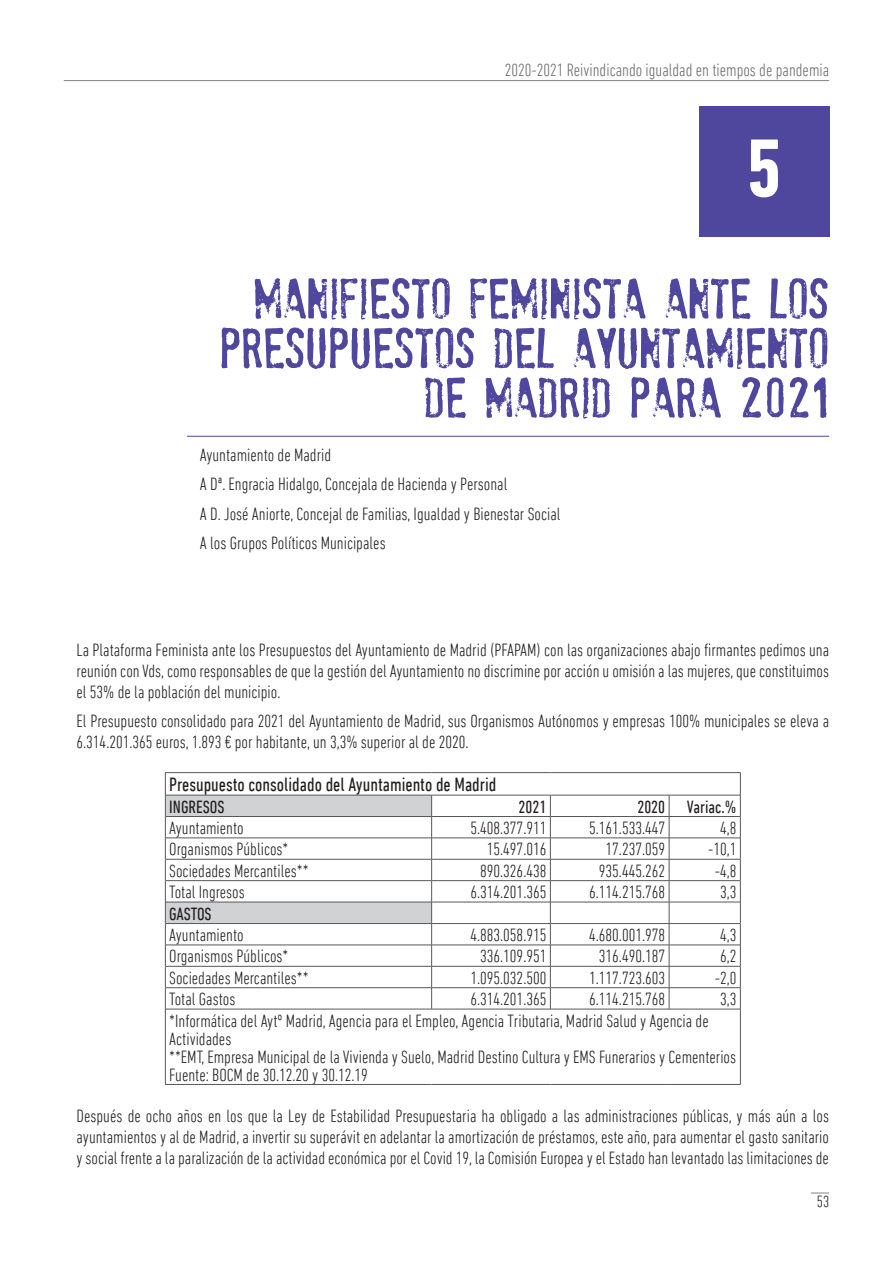
<style>
.page{position:relative;width:893px;height:1263px;background:#fff}
.page>*{position:absolute;margin:0;border:0;box-sizing:border-box;transform-origin:0 0}
.t1{font:700 condensed 84px "DIN Next W01";color:#fff}
.t2{font:condensed 19.5px "DIN Next W01";color:#231f20}
.t3{font:300 condensed 18px/21px "DIN Next W01";color:#231f20}
.t4{font:300 condensed 18px "DIN Next W01";color:#6c6d70}
.t5{font:condensed 18px "DIN Next W01";color:#231f20}
.t6{font:300 condensed 16.5px "DIN Next W01";color:#231f20}
</style>
<div class="page">
<hr style="left:64px;top:80px;width:765px;height:1px;background:#808285">
<svg style="left:811px;top:1193px;width:18px;height:1px"></svg>
<svg style="left:425px;top:377px;width:402px;height:41px"></svg>
<svg style="left:222px;top:327px;width:605px;height:42px"></svg>
<svg style="left:255px;top:278px;width:572px;height:41px"></svg>
<div style="left:699px;top:106px;width:130px;height:130px;background:#4f479d"></div>
<hr style="left:187px;top:436px;width:642px;height:1px;background:#4f479d">
<hr style="left:165px;top:772px;width:267px;height:1px;background:#57585a">
<hr style="left:432px;top:772px;width:118px;height:1px;background:#57585a">
<hr style="left:550px;top:772px;width:119px;height:1px;background:#57585a">
<hr style="left:669px;top:772px;width:72px;height:1px;background:#57585a">
<svg style="left:740px;top:773px;width:1px;height:236px"></svg>
<hr style="left:165px;top:1009px;width:1px;height:75px;background:#57585a">
<hr style="left:740px;top:1009px;width:1px;height:75px;background:#57585a">
<hr style="left:165px;top:1084px;width:267px;height:1px;background:#57585a">
<hr style="left:432px;top:1084px;width:118px;height:1px;background:#57585a">
<hr style="left:550px;top:1084px;width:119px;height:1px;background:#57585a">
<hr style="left:669px;top:1084px;width:72px;height:1px;background:#57585a">
<hr style="left:432px;top:795px;width:118px;height:1px;background:#57585a">
<hr style="left:550px;top:795px;width:119px;height:1px;background:#57585a">
<hr style="left:669px;top:795px;width:71px;height:1px;background:#57585a">
<hr style="left:432px;top:838px;width:118px;height:1px;background:#57585a">
<hr style="left:550px;top:838px;width:119px;height:1px;background:#57585a">
<hr style="left:669px;top:838px;width:71px;height:1px;background:#57585a">
<hr style="left:432px;top:880px;width:118px;height:1px;background:#57585a">
<hr style="left:550px;top:880px;width:119px;height:1px;background:#57585a">
<hr style="left:669px;top:880px;width:71px;height:1px;background:#57585a">
<hr style="left:432px;top:923px;width:118px;height:1px;background:#57585a">
<hr style="left:550px;top:923px;width:119px;height:1px;background:#57585a">
<hr style="left:669px;top:923px;width:71px;height:1px;background:#57585a">
<hr style="left:432px;top:966px;width:118px;height:1px;background:#57585a">
<hr style="left:550px;top:966px;width:119px;height:1px;background:#57585a">
<hr style="left:669px;top:966px;width:71px;height:1px;background:#57585a">
<svg style="left:165px;top:773px;width:267px;height:236px"></svg>
<svg style="left:669px;top:795px;width:1px;height:214px"></svg>
<hr style="left:166px;top:1009px;width:266px;height:1px;background:#57585a">
<hr style="left:432px;top:1009px;width:118px;height:1px;background:#57585a">
<hr style="left:550px;top:1009px;width:119px;height:1px;background:#57585a">
<hr style="left:669px;top:1009px;width:71px;height:1px;background:#57585a">
<hr style="left:166px;top:816px;width:266px;height:1px;background:#57585a">
<hr style="left:432px;top:816px;width:118px;height:1px;background:#57585a">
<hr style="left:550px;top:816px;width:119px;height:1px;background:#57585a">
<hr style="left:669px;top:816px;width:71px;height:1px;background:#57585a">
<hr style="left:166px;top:859px;width:266px;height:1px;background:#57585a">
<hr style="left:432px;top:859px;width:118px;height:1px;background:#57585a">
<hr style="left:550px;top:859px;width:119px;height:1px;background:#57585a">
<hr style="left:669px;top:859px;width:71px;height:1px;background:#57585a">
<hr style="left:166px;top:902px;width:266px;height:1px;background:#57585a">
<hr style="left:432px;top:902px;width:118px;height:1px;background:#57585a">
<hr style="left:550px;top:902px;width:119px;height:1px;background:#57585a">
<hr style="left:669px;top:902px;width:71px;height:1px;background:#57585a">
<hr style="left:166px;top:945px;width:266px;height:1px;background:#57585a">
<hr style="left:432px;top:945px;width:118px;height:1px;background:#57585a">
<hr style="left:550px;top:945px;width:119px;height:1px;background:#57585a">
<hr style="left:669px;top:945px;width:71px;height:1px;background:#57585a">
<hr style="left:166px;top:987px;width:266px;height:1px;background:#57585a">
<hr style="left:432px;top:987px;width:118px;height:1px;background:#57585a">
<hr style="left:550px;top:987px;width:119px;height:1px;background:#57585a">
<svg style="left:550px;top:795px;width:1px;height:214px"></svg>
<hr style="left:669px;top:987px;width:71px;height:1px;background:#57585a">
<p class="t4" style="left:505px;top:60px;width:326px">2020-2021 Reivindicando igualdad en tiempos de pandemia</p>
<p class="t3" style="left:200px;top:440px;width:362px;line-height:29.5px">Ayuntamiento de Madrid<br>A Dª. Engracia Hidalgo, Concejala de Hacienda y Personal<br>A D. José Aniorte, Concejal de Familias, Igualdad y Bienestar Social A los Grupos Políticos Municipales</p>
<h1 class="t1" style="left:746px;top:121px;width:36px">5</h1>
<p class="t3" style="left:77px;top:639px;width:754px;text-align:justify">La Plataforma Feminista ante los Presupuestos del Ayuntamiento de Madrid (PFAPAM) con las organizaciones abajo firmantes pedimos una reunión con Vds, como responsables de que la gestión del Ayuntamiento no discrimine por acción u omisión a las mujeres, que constituimos el 53% de la población del municipio.</p>
<p class="t3" style="left:77px;top:710px;width:754px">El Presupuesto consolidado para 2021 del Ayuntamiento de Madrid, sus Organismos Autónomos y empresas 100% municipales se eleva a<br>6.314.201.365 euros, 1.893 € por habitante, un 3,3% superior al de 2020.</p>
<p class="t2" style="left:169px;top:773px;width:329px">Presupuesto consolidado del Ayuntamiento de Madrid</p>
<p class="t5" style="left:169px;top:796px;width:57px">INGRESOS</p>
<p class="t5" style="left:519px;top:796px;width:29px">2021</p>
<p class="t5" style="left:637px;top:796px;width:101px">2020 Variac.%</p>
<p class="t3" style="left:169px;top:817px;width:76px">Ayuntamiento</p>
<p class="t3" style="left:470px;top:817px;width:78px">5.408.377.911</p>
<p class="t3" style="left:589px;top:817px;width:78px">5.161.533.447</p>
<p class="t3" style="left:720px;top:817px;width:18px">4,8</p>
<p class="t3" style="left:169px;top:838px;width:121px">Organismos Públicos*</p>
<p class="t3" style="left:487px;top:838px;width:61px">15.497.016</p>
<p class="t3" style="left:606px;top:838px;width:61px">17.237.059</p>
<p class="t3" style="left:708px;top:838px;width:30px">-10,1</p>
<p class="t3" style="left:169px;top:860px;width:141px">Sociedades Mercantiles**</p>
<p class="t3" style="left:480px;top:860px;width:68px">890.326.438</p>
<p class="t3" style="left:599px;top:860px;width:68px">935.445.262</p>
<p class="t3" style="left:715px;top:860px;width:23px">-4,8</p>
<p class="t3" style="left:169px;top:881px;width:77px">Total Ingresos</p>
<p class="t3" style="left:470px;top:881px;width:78px">6.314.201.365</p>
<p class="t3" style="left:589px;top:881px;width:78px">6.114.215.768</p>
<p class="t3" style="left:720px;top:881px;width:18px">3,3</p>
<p class="t5" style="left:169px;top:903px;width:44px">GASTOS</p>
<p class="t3" style="left:169px;top:924px;width:76px">Ayuntamiento</p>
<p class="t3" style="left:470px;top:924px;width:78px">4.883.058.915</p>
<p class="t3" style="left:589px;top:924px;width:78px">4.680.001.978</p>
<p class="t3" style="left:720px;top:924px;width:18px">4,3</p>
<p class="t3" style="left:169px;top:946px;width:121px">Organismos Públicos*</p>
<p class="t3" style="left:480px;top:946px;width:68px">336.109.951</p>
<p class="t3" style="left:599px;top:946px;width:68px">316.490.187</p>
<p class="t3" style="left:720px;top:946px;width:18px">6,2</p>
<p class="t3" style="left:169px;top:967px;width:141px">Sociedades Mercantiles**</p>
<p class="t3" style="left:470px;top:967px;width:78px">1.095.032.500</p>
<p class="t3" style="left:589px;top:967px;width:78px">1.117.723.603</p>
<p class="t3" style="left:715px;top:967px;width:23px">-2,0</p>
<p class="t3" style="left:169px;top:988px;width:68px">Total Gastos</p>
<p class="t3" style="left:470px;top:988px;width:78px">6.314.201.365</p>
<p class="t3" style="left:589px;top:988px;width:78px">6.114.215.768</p>
<p class="t3" style="left:720px;top:988px;width:18px">3,3</p>
<p class="t3" style="left:169px;top:1011px;width:568px;line-height:18px">*Informática del Aytº Madrid, Agencia para el Empleo, Agencia Tributaria, Madrid Salud y Agencia de Actividades<br>**EMT, Empresa Municipal de la Vivienda y Suelo, Madrid Destino Cultura y EMS Funerarios y Cementerios Fuente: BOCM de 30.12.20 y 30.12.19</p>
<p class="t3" style="left:77px;top:1105px;width:754px;text-align:justify">Después de ocho años en los que la Ley de Estabilidad Presupuestaria ha obligado a las administraciones públicas, y más aún a los ayuntamientos y al de Madrid, a invertir su superávit en adelantar la amortización de préstamos, este año, para aumentar el gasto sanitario y social frente a la paralización de la actividad económica por el Covid 19, la Comisión Europea y el Estado han levantado las limitaciones de</p>
<p class="t6" style="left:817px;top:1192px;width:14px">53</p>
</div>
